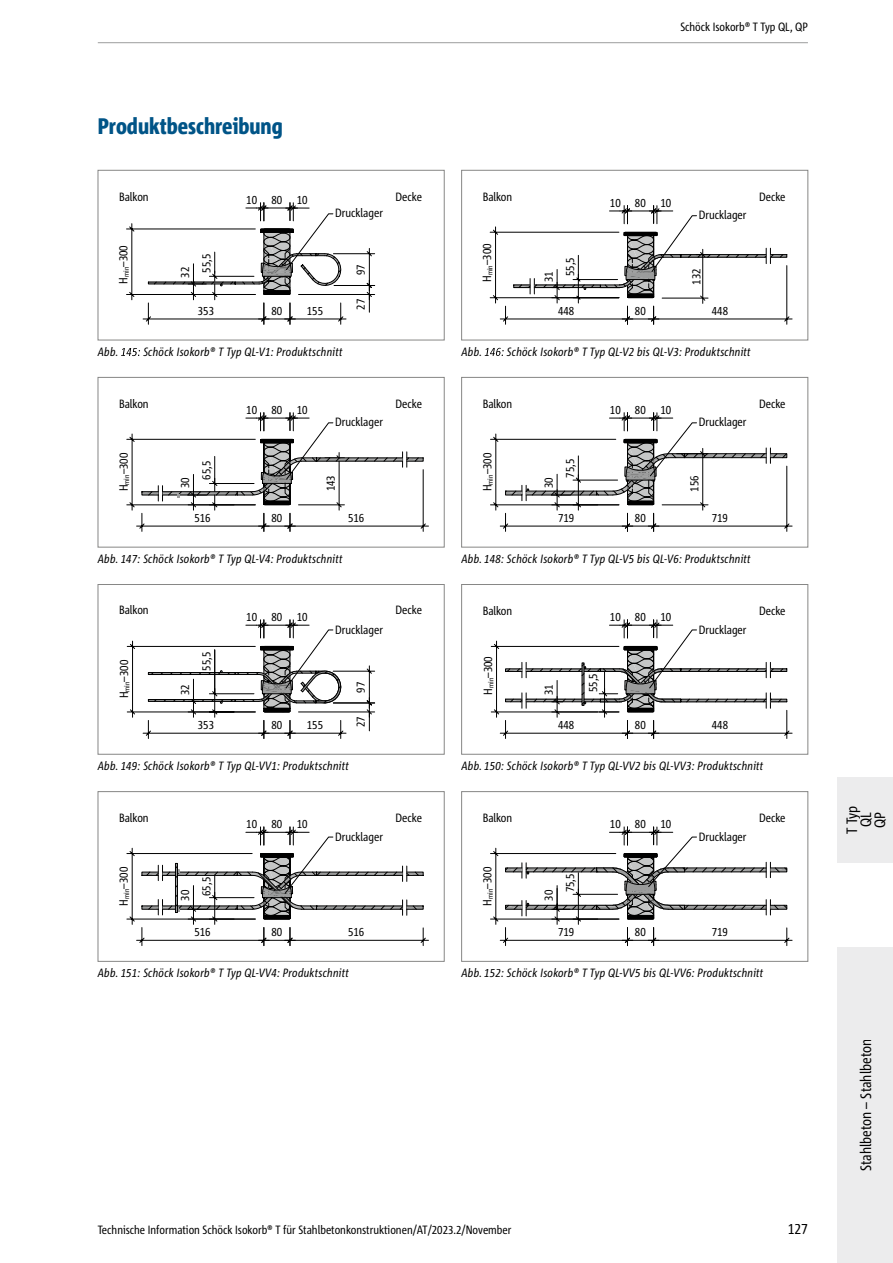
<style>
.page{position:relative;width:893px;height:1263px;background:#fff}
.page>*{position:absolute;margin:0;border:0;box-sizing:border-box;transform-origin:0 0}
.t1{font:800 condensed 22.5px "Corpid Schoeck";color:#005487}
.t2{font:condensed 15px/14.1px "Corpid Schoeck";color:#000;text-align:center}
.t3{font:condensed 12px/21.5px "Corpid Schoeck";color:#000}
.t4{font:italic condensed 12px "Corpid Schoeck";letter-spacing:.02em;color:#000}
</style>
<div class="page">
<div style="left:838px;top:947px;width:55px;height:316px;background:#ececed"></div>
<div style="left:838px;top:777px;width:55px;height:85px;background:#ececed"></div>
<hr style="left:98px;top:42px;width:710px;height:1px;background:#9c9d9d">
<svg style="left:126px;top:202px;width:249px;height:123px"></svg>
<div style="left:98px;top:170px;width:346px;height:170px;border:1px solid #878786"></div>
<svg style="left:121px;top:348px;width:19px;height:8px"></svg>
<svg style="left:490px;top:205px;width:303px;height:120px"></svg>
<div style="left:461px;top:170px;width:347px;height:170px;border:1px solid #878786"></div>
<svg style="left:485px;top:348px;width:19px;height:8px"></svg>
<svg style="left:126px;top:412px;width:303px;height:120px"></svg>
<div style="left:98px;top:377px;width:346px;height:170px;border:1px solid #878786"></div>
<svg style="left:490px;top:412px;width:303px;height:120px"></svg>
<div style="left:461px;top:377px;width:347px;height:170px;border:1px solid #878786"></div>
<svg style="left:127px;top:619px;width:248px;height:120px"></svg>
<div style="left:98px;top:584px;width:346px;height:170px;border:1px solid #878786"></div>
<svg style="left:491px;top:619px;width:302px;height:120px"></svg>
<div style="left:461px;top:584px;width:347px;height:170px;border:1px solid #878786"></div>
<svg style="left:126px;top:826px;width:303px;height:120px"></svg>
<div style="left:98px;top:791px;width:346px;height:170px;border:1px solid #878786"></div>
<svg style="left:490px;top:826px;width:303px;height:120px"></svg>
<div style="left:770px;top:905px;width:17px;height:5px;border:1px solid #000"></div>
<div style="left:461px;top:791px;width:347px;height:170px;border:1px solid #878786"></div>
<p class="t3" style="left:680px;top:16px;width:129px">Schöck Isokorb® T Typ QL, QP</p>
<h1 class="t1" style="left:98px;top:112px;width:186px">Produktbeschreibung</h1>
<p class="t3" style="left:119px;top:185px;width:31px">Balkon</p>
<p class="t3" style="left:395px;top:185px;width:28px">Decke</p>
<p class="t3" style="left:246px;top:189px;width:63px">10 80 10</p>
<p class="t3" style="left:335px;top:202px;width:49px">Drucklager</p>
<p class="t3" style="left:483px;top:185px;width:31px">Balkon</p>
<p class="t3" style="left:759px;top:185px;width:28px">Decke</p>
<p class="t3" style="left:610px;top:191px;width:63px">10 80 10</p>
<p class="t3" style="left:699px;top:204px;width:49px">Drucklager</p>
<p class="t3" style="left:112px;top:284px;width:40px;rotate:-90deg">H<sub>min</sub>–300</p>
<p class="t3" style="left:174px;top:278px;width:12px;rotate:-90deg">32</p>
<p class="t3" style="left:196px;top:272px;width:20px;rotate:-90deg">55,5</p>
<p class="t3" style="left:350px;top:275px;width:12px;rotate:-90deg">97</p>
<p class="t3" style="left:476px;top:282px;width:40px;rotate:-90deg">H<sub>min</sub>–300</p>
<p class="t3" style="left:559px;top:276px;width:20px;rotate:-90deg">55,5</p>
<p class="t3" style="left:538px;top:282px;width:12px;rotate:-90deg">31</p>
<p class="t3" style="left:685px;top:285px;width:18px;rotate:-90deg">132</p>
<p class="t3" style="left:198px;top:299px;width:18px">353</p>
<p class="t3" style="left:271px;top:299px;width:12px">80</p>
<p class="t3" style="left:307px;top:299px;width:18px">155</p>
<p class="t3" style="left:350px;top:309px;width:12px;rotate:-90deg">27</p>
<p class="t3" style="left:558px;top:299px;width:18px">448</p>
<p class="t3" style="left:635px;top:299px;width:12px">80</p>
<p class="t3" style="left:712px;top:299px;width:18px">448</p>
<p class="t4" style="left:98px;top:344px;width:22px">Abb.</p>
<p class="t4" style="left:143px;top:344px;width:201px">Schöck Isokorb® T Typ QL-V1: Produktschnitt</p>
<p class="t4" style="left:461px;top:344px;width:22px">Abb.</p>
<p class="t4" style="left:507px;top:344px;width:245px">Schöck Isokorb® T Typ QL-V2 bis QL-V3: Produktschnitt</p>
<p class="t3" style="left:119px;top:393px;width:31px">Balkon</p>
<p class="t3" style="left:395px;top:393px;width:28px">Decke</p>
<p class="t3" style="left:335px;top:411px;width:49px">Drucklager</p>
<p class="t3" style="left:113px;top:491px;width:40px;rotate:-90deg">H<sub>min</sub>–300</p>
<p class="t3" style="left:246px;top:399px;width:63px">10 80 10</p>
<p class="t3" style="left:174px;top:480px;width:20px;text-indent:-9px;rotate:-90deg">30<br>65,5</p>
<p class="t3" style="left:320px;top:491px;width:18px;rotate:-90deg">143</p>
<p class="t3" style="left:483px;top:393px;width:31px">Balkon</p>
<p class="t3" style="left:759px;top:393px;width:28px">Decke</p>
<p class="t3" style="left:610px;top:399px;width:63px">10 80 10</p>
<p class="t3" style="left:476px;top:491px;width:40px;rotate:-90deg">H<sub>min</sub>–300</p>
<p class="t3" style="left:538px;top:488px;width:12px;rotate:-90deg">30</p>
<p class="t3" style="left:559px;top:478px;width:20px;rotate:-90deg">75,5</p>
<p class="t3" style="left:699px;top:411px;width:49px">Drucklager</p>
<p class="t3" style="left:683px;top:492px;width:18px;rotate:-90deg">156</p>
<p class="t3" style="left:194px;top:507px;width:18px">516</p>
<p class="t3" style="left:271px;top:507px;width:12px">80</p>
<p class="t3" style="left:348px;top:507px;width:18px">516</p>
<p class="t3" style="left:558px;top:507px;width:18px">719</p>
<p class="t3" style="left:635px;top:507px;width:12px">80</p>
<p class="t3" style="left:712px;top:507px;width:18px">719</p>
<p class="t4" style="left:98px;top:551px;width:246px">Abb. 147: Schöck Isokorb® T Typ QL-V4: Produktschnitt</p>
<p class="t4" style="left:461px;top:551px;width:291px">Abb. 148: Schöck Isokorb® T Typ QL-V5 bis QL-V6: Produktschnitt</p>
<p class="t3" style="left:119px;top:599px;width:31px">Balkon</p>
<p class="t3" style="left:395px;top:599px;width:28px">Decke</p>
<p class="t3" style="left:196px;top:671px;width:20px;rotate:-90deg">55,5</p>
<p class="t3" style="left:246px;top:606px;width:63px">10 80 10</p>
<p class="t3" style="left:335px;top:618px;width:49px">Drucklager</p>
<p class="t3" style="left:113px;top:698px;width:40px;rotate:-90deg">H<sub>min</sub>–300</p>
<p class="t3" style="left:174px;top:695px;width:12px;rotate:-90deg">32</p>
<p class="t3" style="left:350px;top:693px;width:12px;rotate:-90deg">97</p>
<p class="t3" style="left:198px;top:714px;width:18px">353</p>
<p class="t3" style="left:271px;top:714px;width:12px">80</p>
<p class="t3" style="left:307px;top:714px;width:18px">155</p>
<p class="t3" style="left:350px;top:727px;width:12px;rotate:-90deg">27</p>
<p class="t3" style="left:483px;top:600px;width:31px">Balkon</p>
<p class="t3" style="left:759px;top:600px;width:28px">Decke</p>
<p class="t3" style="left:610px;top:606px;width:63px">10 80 10</p>
<p class="t3" style="left:477px;top:694px;width:40px;rotate:-90deg">H<sub>min</sub>–300</p>
<p class="t3" style="left:538px;top:695px;width:12px;rotate:-90deg">31</p>
<p class="t3" style="left:558px;top:714px;width:18px">448</p>
<p class="t3" style="left:582px;top:692px;width:20px;rotate:-90deg">55,5</p>
<p class="t3" style="left:699px;top:618px;width:49px">Drucklager</p>
<p class="t3" style="left:635px;top:714px;width:12px">80</p>
<p class="t3" style="left:712px;top:714px;width:18px">448</p>
<p class="t4" style="left:98px;top:758px;width:252px">Abb. 149: Schöck Isokorb® T Typ QL-VV1: Produktschnitt</p>
<p class="t4" style="left:461px;top:758px;width:303px">Abb. 150: Schöck Isokorb® T Typ QL-VV2 bis QL-VV3: Produktschnitt</p>
<p class="t3" style="left:119px;top:807px;width:31px">Balkon</p>
<p class="t3" style="left:395px;top:807px;width:28px">Decke</p>
<p class="t3" style="left:246px;top:813px;width:63px">10 80 10</p>
<p class="t3" style="left:483px;top:807px;width:31px">Balkon</p>
<p class="t3" style="left:759px;top:807px;width:28px">Decke</p>
<p class="t3" style="left:610px;top:813px;width:63px">10 80 10</p>
<p class="t3" style="left:335px;top:826px;width:49px">Drucklager</p>
<p class="t3" style="left:699px;top:826px;width:49px">Drucklager</p>
<p class="t3" style="left:113px;top:905px;width:40px;rotate:-90deg">H<sub>min</sub>–300</p>
<p class="t3" style="left:174px;top:901px;width:12px;rotate:-90deg">30</p>
<p class="t3" style="left:196px;top:896px;width:20px;rotate:-90deg">65,5</p>
<p class="t3" style="left:476px;top:905px;width:40px;rotate:-90deg">H<sub>min</sub>–300</p>
<p class="t3" style="left:538px;top:901px;width:12px;rotate:-90deg">30</p>
<p class="t3" style="left:559px;top:892px;width:20px;rotate:-90deg">75,5</p>
<p class="t3" style="left:194px;top:921px;width:18px">516</p>
<p class="t3" style="left:271px;top:921px;width:12px">80</p>
<p class="t3" style="left:348px;top:921px;width:18px">516</p>
<p class="t3" style="left:558px;top:921px;width:18px">719</p>
<p class="t3" style="left:635px;top:921px;width:12px">80</p>
<p class="t3" style="left:712px;top:921px;width:18px">719</p>
<p class="t4" style="left:98px;top:965px;width:252px">Abb. 151: Schöck Isokorb® T Typ QL-VV4: Produktschnitt</p>
<p class="t4" style="left:461px;top:965px;width:303px">Abb. 152: Schöck Isokorb® T Typ QL-VV5 bis QL-VV6: Produktschnitt</p>
<p class="t3" style="left:98px;top:1219px;width:415px">Technische Information Schöck Isokorb® T für Stahlbetonkonstruktionen/AT/2023.2/November</p>
<p class="t2" style="left:788px;top:1222px;width:22px">127</p>
<p class="t2" style="left:845px;top:834px;width:30px;rotate:-90deg">T Typ<br>QL<br>QP</p>
<p class="t2" style="left:859px;top:1171px;width:134px;rotate:-90deg">Stahlbeton – Stahlbeton</p>
</div>
